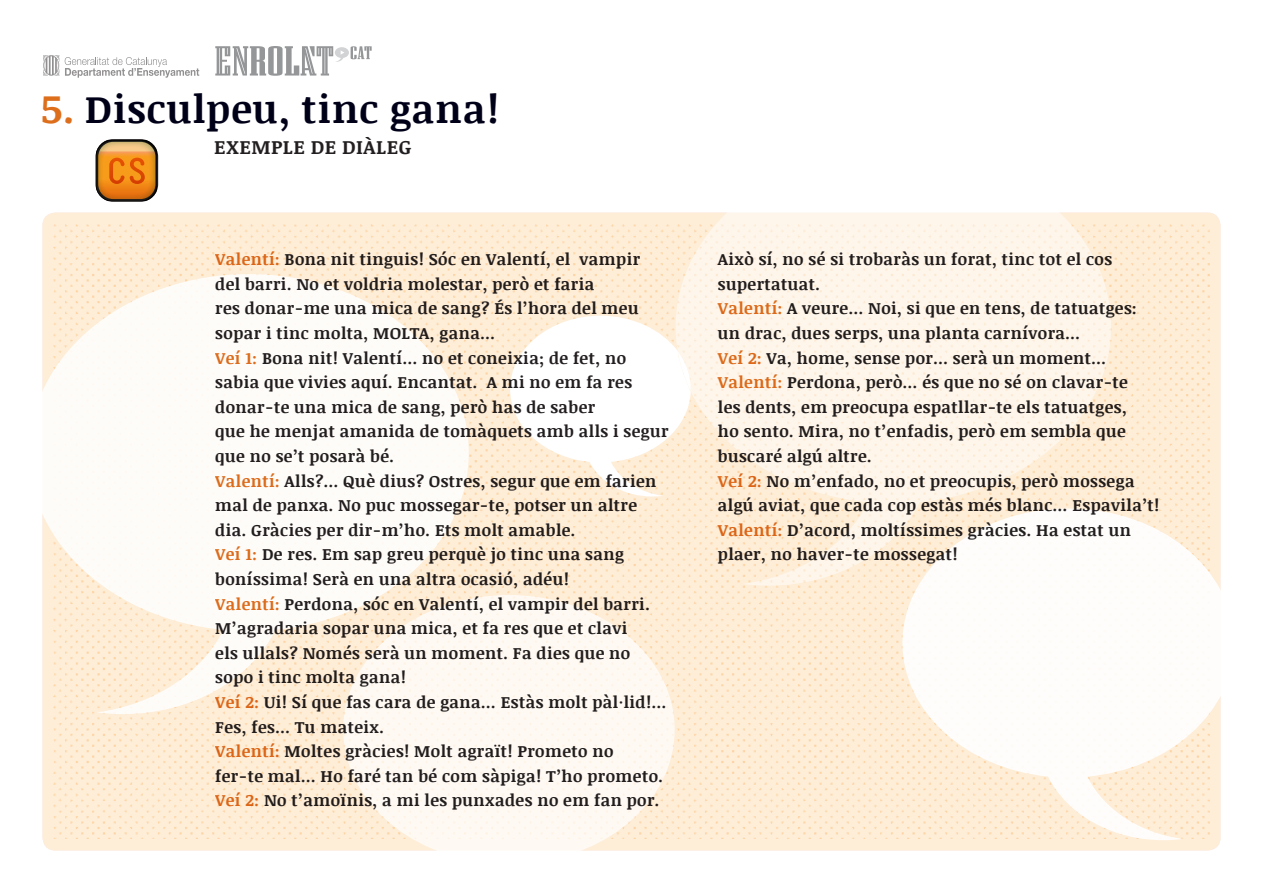
<style>
.page{position:relative;width:1263px;height:893px;background:#fff}
.page>*{position:absolute;margin:0;border:0;box-sizing:border-box;transform-origin:0 0}
.TITOL_FITXA{font:700 39px "Noticia Text";letter-spacing:.025em;color:#000119}
.subtítol_FITXA{font:700 19.5px "Noticia Text";letter-spacing:.025em;color:#231f20}
.t1{font:700 16.5px/24.6px "Noticia Text";letter-spacing:.025em;color:#231f20}
.s1{font-size:40.5px;color:#dd6e1c}
.s2{color:#dd6e1c}
</style>
<div class="page">
<div style="left:43px;top:213px;width:1177px;height:637px;background:#feeed8;border-radius:13px"></div>
<img style="left:53px;top:224px;width:1157px;height:615px">
<svg style="left:42px;top:274px;width:427px;height:440px;fill:#fefcf9"></svg>
<svg style="left:343px;top:595px;width:332px;height:256px;fill:#fef9f3"></svg>
<svg style="left:902px;top:508px;width:319px;height:332px;fill:#fefdfa"></svg>
<svg style="left:676px;top:212px;width:435px;height:374px;fill:#fef6eb"></svg>
<svg style="left:510px;top:316px;width:181px;height:180px"></svg>
<svg style="left:65px;top:57px;width:134px;height:21px"></svg>
<svg style="left:43px;top:55px;width:16px;height:21px"></svg>
<svg style="left:215px;top:46px;width:157px;height:30px"></svg>
<div style="left:95px;top:139px;width:63px;height:63px;border:3px solid #231f20;border-radius:16px"></div>
<div style="left:96px;top:141px;width:60px;height:60px;background:#131212;border-radius:16px"></div>
<svg style="left:97px;top:140px;width:60px;height:60px;background:#d3832d"></svg>
<p class="TITOL_FITXA" style="left:41px;top:81px;width:459px"><span class="s1">5.</span> Disculpeu, tinc gana!</p>
<p class="subtítol_FITXA" style="left:214px;top:133px;width:199px">EXEMPLE DE DIÀLEG</p>
<p class="t1" style="left:215px;top:246px;width:455px"><span class="s2">Valentí:</span> Bona nit tinguis! Sóc en Valentí, el vampir del barri. No et voldria molestar, però et faria<br>res donar-me una mica de sang? És l’hora del meu sopar i tinc molta, MOLTA, gana...<br><span class="s2">Veí 1:</span> Bona nit! Valentí... no et coneixia; de fet, no sabia que vivies aquí. Encantat. A mi no em fa res donar-te una mica de sang, però has de saber<br>que he menjat amanida de tomàquets amb alls i segur que no se’t posarà bé.<br><span class="s2">Valentí:</span> Alls?... Què dius? Ostres, segur que em farien mal de panxa. No puc mossegar-te, potser un altre dia. Gràcies per dir-m’ho. Ets molt amable.<br><span class="s2">Veí 1:</span> De res. Em sap greu perquè jo tinc una sang boníssima! Serà en una altra ocasió, adéu!<br><span class="s2">Valentí:</span> Perdona, sóc en Valentí, el vampir del barri.<br>M’agradaria sopar una mica, et fa res que et clavi<br>els ullals? Només serà un moment. Fa dies que no sopo i tinc molta gana!<br><span class="s2">Veí 2:</span> Ui! Sí que fas cara de gana... Estàs molt pàl·lid!...<br>Fes, fes... Tu mateix.<br><span class="s2">Valentí:</span> Moltes gràcies! Molt agraït! Prometo no<br>fer-te mal... Ho faré tan bé com sàpiga! T’ho prometo.<br><span class="s2">Veí 2:</span> No t’amoïnis, a mi les punxades no em fan por.</p>
<p class="t1" style="left:718px;top:246px;width:443px">Això sí, no sé si trobaràs un forat, tinc tot el cos supertatuat.<br><span class="s2">Valentí:</span> A veure... Noi, si que en tens, de tatuatges: un drac, dues serps, una planta carnívora...<br><span class="s2">Veí 2:</span> Va, home, sense por... serà un moment...<br><span class="s2">Valentí:</span> Perdona, però... és que no sé on clavar-te<br>les dents, em preocupa espatllar-te els tatuatges,<br>ho sento. Mira, no t’enfadis, però em sembla que buscaré algú altre.<br><span class="s2">Veí 2:</span> No m’enfado, no et preocupis, però mossega algú aviat, que cada cop estàs més blanc... Espavila’t!<br><span class="s2">Valentí:</span> D’acord, moltíssimes gràcies. Ha estat un plaer, no haver-te mossegat!</p>
</div>
